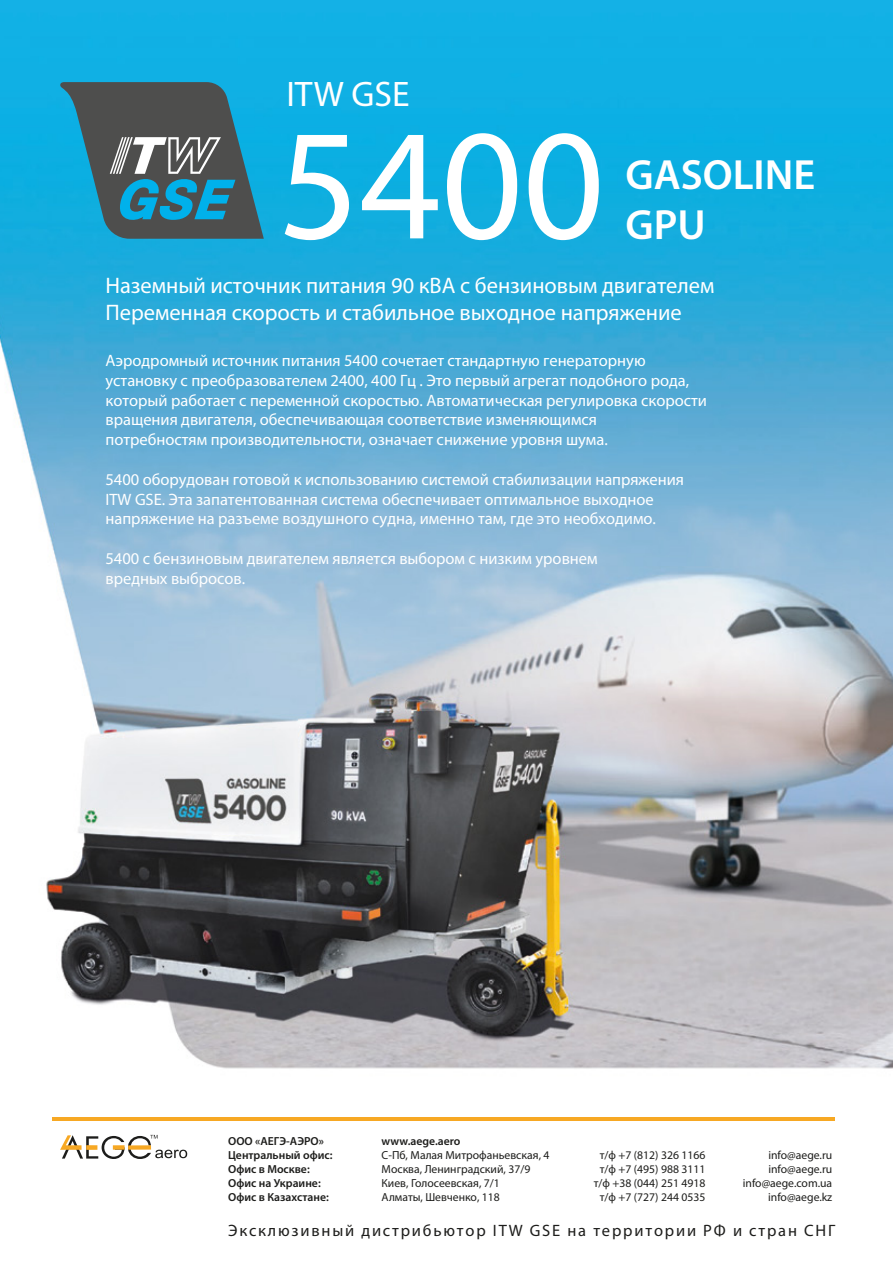
<style>
.page{position:relative;width:893px;height:1263px;background:#fff}
.page>*{position:absolute;margin:0;border:0;box-sizing:border-box;transform-origin:0 0}
.t1{font:159.15px "Myriad Pro";color:#fff}
.t2{font:600 42.45px/50.4px "Myriad Pro";color:#fff}
.t3{font:35.55px "Myriad Pro";color:#fff}
.t4{font:22.5px/27px "Myriad Pro";color:#fff}
.t5{font:16.5px/19.8px "Myriad Pro";color:#fff}
.t6{font:16.5px "Myriad Pro";letter-spacing:.11em;color:#1d1d1b}
.t7{font:11.7px "Myriad Pro";color:#1d1d1b}
.t8{font:600 11.7px "Myriad Pro";color:#1d1d1b}
</style>
<div class="page">
<img style="left:0;top:0;width:893px;height:1069px">
<svg style="left:60px;top:1135px;width:127px;height:24px"></svg>
<hr style="left:53px;top:1117px;width:782px;height:4px;background:#f7a823">
<svg style="left:60px;top:82px;width:204px;height:157px;background:#3f7585"></svg>
<h3 class="t3" style="left:286px;top:72px;width:125px">ITW GSE</h3>
<h1 class="t1" style="left:278px;top:87px;width:328px">5400</h1>
<h2 class="t2" style="left:625px;top:148px;width:191px">GASOLINE<br>GPU</h2>
<h3 class="t4" style="left:106px;top:272px;width:610px">Наземный источник питания 90 кВА с бензиновым двигателем<br>Переменная скорость и стабильное выходное напряжение</h3>
<p class="t5" style="left:106px;top:350px;width:603px">Аэродромный источник питания 5400 сочетает стандартную генераторную установку с преобразователем 2400, 400 Гц . Это первый агрегат подобного рода, который работает с переменной скоростью. Автоматическая регулировка скорости вращения двигателя, обеспечивающая соответствие изменяющимся<br>потребностям производительности, означает снижение уровня шума.</p>
<p class="t5" style="left:106px;top:469px;width:580px">5400 оборудован готовой к использованию системой стабилизации напряжения<br>ITW GSE. Эта запатентованная система обеспечивает оптимальное выходное напряжение на разъеме воздушного судна, именно там, где это необходимо.</p>
<p class="t5" style="left:106px;top:548px;width:494px">5400 с бензиновым двигателем является выбором с низким уровнем вредных выбросов.</p>
<p class="t8" style="left:228px;top:1133px;width:97px">ООО «АЕГЭ-АЭРО»</p>
<p class="t8" style="left:382px;top:1133px;width:80px">www.aege.aero</p>
<p class="t8" style="left:228px;top:1147px;width:106px">Центральный офис:</p>
<p class="t7" style="left:382px;top:1148px;width:169px">С-Пб, Малая Митрофаньевская, 4</p>
<p class="t7" style="left:600px;top:1148px;width:107px">т/ф +7 (812) 326 1166</p>
<p class="t7" style="left:768px;top:1148px;width:65px">info@aege.ru</p>
<p class="t8" style="left:228px;top:1161px;width:83px">Офис в Москве:</p>
<p class="t7" style="left:382px;top:1162px;width:150px">Москва, Ленинградский, 37/9</p>
<p class="t7" style="left:600px;top:1162px;width:107px">т/ф +7 (495) 988 3111</p>
<p class="t7" style="left:768px;top:1162px;width:65px">info@aege.ru</p>
<p class="t8" style="left:228px;top:1175px;width:94px">Офис на Украине:</p>
<p class="t7" style="left:382px;top:1176px;width:120px">Киев, Голосеевская, 7/1</p>
<p class="t7" style="left:594px;top:1176px;width:113px">т/ф +38 (044) 251 4918</p>
<p class="t7" style="left:743px;top:1176px;width:91px">info@aege.com.ua</p>
<p class="t8" style="left:228px;top:1190px;width:102px">Офис в Казахстане:</p>
<p class="t7" style="left:382px;top:1190px;width:120px">Алматы, Шевченко, 118</p>
<p class="t7" style="left:600px;top:1190px;width:107px">т/ф +7 (727) 244 0535</p>
<p class="t7" style="left:768px;top:1190px;width:66px">info@aege.kz</p>
<p class="t6" style="left:228px;top:1220px;width:609px">Эксклюзивный дистрибьютор ITW GSE на территории РФ и стран СНГ</p>
</div>
